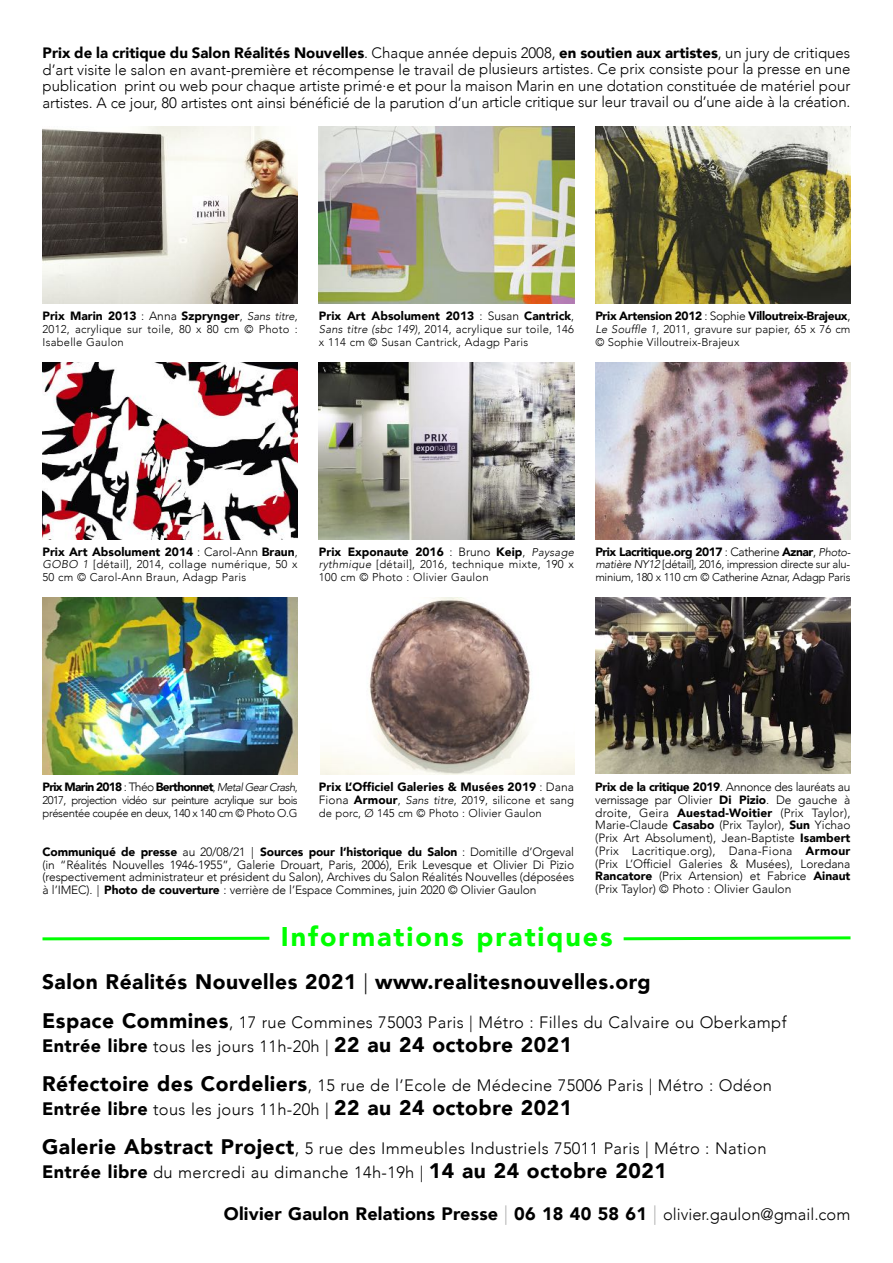
<style>
.page{position:relative;width:893px;height:1263px;background:#fff}
.page>*{position:absolute;margin:0;border:0;box-sizing:border-box;transform-origin:0 0}
.t1{font:900 27px "Avenir";letter-spacing:.07em;color:#0f0}
.t2{font:900 21px "Avenir";letter-spacing:.025em;color:#000}
.t3{font:900 18px "Avenir";letter-spacing:.01em;color:#000}
.t4{font:300 16.5px/24px "Avenir";letter-spacing:.02em;color:#000}
.t5{font:300 15px/16.5px "Avenir";letter-spacing:-.01em;color:#000;text-align:justify}
.t6{font:300 12px/12.8px "Avenir";letter-spacing:-.01em;color:#000;text-align:justify}
.t7{font:900 12px "Avenir";color:#000}
.t8{font:900 12px "Avenir";letter-spacing:-.025em;color:#000}
.t9{font:900 12px "Avenir";letter-spacing:-.06em;color:#000}
.t10{font:900 12px "Avenir";letter-spacing:-.035em;color:#000}
.t11{font:300 11.25px/12.8px "Avenir";letter-spacing:.01em;color:#000}
.t12{font:300 11.25px/12.8px "Avenir";letter-spacing:-.025em;color:#000}
.t13{font:300 11.25px/12.8px "Avenir";letter-spacing:-.05em;color:#000}
.s1{font-weight:900}
.s2{font-weight:300}
.s3{font-weight:300;font-size:11.25px}
.s4{font-weight:300;font-style:italic;font-size:11.25px}
.s5{font-style:italic}
.s6{font-size:12px}
.s7{font-weight:900;font-size:12px}
.s8{font-weight:300;font-size:10.5px}
.s9{font-weight:900;font-size:21px}
.s10{font-weight:900;font-size:18px}
.s11{font-size:18px}
.s12{font-weight:300;font-size:19.5px;color:#b3b3b3}
.s13{font-weight:300;font-size:16.5px}
</style>
<div class="page">
<img style="left:43px;top:127px;width:255px;height:177px">
<img style="left:319px;top:127px;width:255px;height:177px">
<img style="left:595px;top:127px;width:255px;height:177px">
<img style="left:319px;top:362px;width:255px;height:177px">
<img style="left:43px;top:597px;width:255px;height:177px">
<img style="left:320px;top:597px;width:254px;height:177px">
<img style="left:595px;top:362px;width:255px;height:177px">
<img style="left:595px;top:597px;width:255px;height:176px">
<svg style="left:42px;top:936px;width:228px;height:5px"></svg>
<svg style="left:623px;top:936px;width:228px;height:5px"></svg>
<img style="left:43px;top:362px;width:255px;height:177px">
<p class="t5" style="left:43px;top:45px;width:809px"><span class="s1">Prix de la critique du Salon Réalités Nouvelles</span>. Chaque année depuis 2008, <span class="s1">en soutien aux artistes</span>, un jury de critiques d’art visite le salon en avant-première et récompense le travail de plusieurs artistes. Ce prix consiste pour la presse en une publication print ou web pour chaque artiste primé·e et pour la maison Marin en une dotation constituée de matériel pour artistes. A ce jour, 80 artistes ont ainsi bénéficié de la parution d’un article critique sur leur travail ou d’une aide à la création.</p>
<p class="t7" style="left:43px;top:308px;width:257px">Prix Marin 2013 <span class="s2">: Anna</span> Szprynger<span class="s3">,</span> <span class="s4">Sans titre,</span></p>
<p class="t11" style="left:43px;top:323px;width:257px">2012, acrylique sur toile, 80 x 80 cm © Photo :<br>Isabelle Gaulon</p>
<p class="t7" style="left:319px;top:308px;width:257px">Prix Art Absolument 2013 <span class="s2">: Susan</span> Cantrick<span class="s3">,</span></p>
<p class="t11" style="left:319px;top:323px;width:257px"><span class="s5">Sans titre (sbc 149)</span>, 2014, acrylique sur toile, 146 x 114 cm © Susan Cantrick, Adagp Paris</p>
<p class="t8" style="left:595px;top:308px;width:257px">Prix Artension 2012 <span class="s2">: Sophie</span> Villoutreix-Brajeux<span class="s2">,</span></p>
<p class="t11" style="left:595px;top:323px;width:257px"><span class="s5">Le Souffle 1</span>, 2011, gravure sur papier, 65 x 76 cm © Sophie Villoutreix-Brajeux</p>
<p class="t7" style="left:43px;top:544px;width:257px">Prix Art Absolument 2014 <span class="s2">: Carol-Ann</span> Braun<span class="s3">,</span></p>
<p class="t11" style="left:43px;top:558px;width:257px"><span class="s5">GOBO 1</span> [détail], 2014, collage numérique, 50 x<br>50 cm © Carol-Ann Braun, Adagp Paris</p>
<p class="t7" style="left:319px;top:544px;width:257px">Prix Exponaute 2016 <span class="s2">: Bruno</span> Keip<span class="s3">,</span> <span class="s4">Paysage</span></p>
<p class="t11" style="left:319px;top:558px;width:257px"><span class="s5">rythmique</span> [détail], 2016, technique mixte, 190 x<br>100 cm © Photo : Olivier Gaulon</p>
<p class="t10" style="left:595px;top:544px;width:257px">Prix Lacritique.org 2017 <span class="s2">: Catherine</span> Aznar<span class="s2">,</span> <span class="s4">Photo-</span></p>
<p class="t12" style="left:595px;top:558px;width:257px"><span class="s5">matière NY12</span> [détail], 2016, impression directe sur alu&shy;minium, 180 x 110 cm © Catherine Aznar, Adagp Paris</p>
<p class="t7" style="left:319px;top:779px;width:257px">Prix L’Officiel Galeries &amp; Musées 2019 <span class="s2">: Dana</span></p>
<p class="t11" style="left:319px;top:794px;width:257px"><span class="s6">Fiona</span> <span class="s7">Armour</span>, <span class="s5">Sans titre</span>, 2019, silicone et sang de porc, Ø 145 cm © Photo : Olivier Gaulon</p>
<p class="t9" style="left:43px;top:779px;width:257px">Prix Marin 2018 <span class="s2">: Théo</span> Berthonnet<span class="s8">,</span> <span class="s4">Metal Gear Crash</span><span class="s3">,</span></p>
<p class="t13" style="left:43px;top:794px;width:257px">2017, projection vidéo sur peinture acrylique sur bois présentée coupée en deux, 140 x 140 cm © Photo O.G</p>
<p class="t6" style="left:595px;top:781px;width:257px"><span class="s1">Prix de la critique 2019</span>. Annonce des lauréats au vernissage par Olivier <span class="s1">Di Pizio</span>. De gauche à droite, Geira <span class="s1">Auestad-Woitier</span> (Prix Taylor), Marie-Claude <span class="s1">Casabo</span> (Prix Taylor), <span class="s1">Sun</span> Yichao (Prix Art Absolument), Jean-Baptiste <span class="s1">Isambert </span>(Prix Lacritique.org), Dana-Fiona <span class="s1">Armour </span>(Prix L’Officiel Galeries &amp; Musées), Loredana <span class="s1">Rancatore</span> (Prix Artension) et Fabrice <span class="s1">Ainaut </span>(Prix Taylor) © Photo : Olivier Gaulon</p>
<h1 class="t1" style="left:281px;top:919px;width:333px">Informations pratiques</h1>
<p class="t6" style="left:43px;top:846px;width:533px"><span class="s1">Communiqué de presse</span> au 20/08/21 | <span class="s1">Sources pour l’historique du Salon</span> : Domitille d’Orgeval (in “Réalités Nouvelles 1946-1955”, Galerie Drouart, Paris, 2006), Erik Levesque et Olivier Di Pizio (respectivement administrateur et président du Salon), Archives du Salon Réalités Nouvelles (déposées à l’IMEC). | <span class="s1">Photo de couverture</span> : verrière de l’Espace Commines, juin 2020 © Olivier Gaulon</p>
<h2 class="t2" style="left:42px;top:968px;width:610px">Salon Réalités Nouvelles 2021 <span class="s2">|</span> www.realitesnouvelles.org</h2>
<h3 class="t4" style="left:42px;top:1011px;width:746px"><span class="s9">Espace Commines</span>, 17 rue Commines 75003 Paris | Métro : Filles du Calvaire ou Oberkampf<br><span class="s10">Entrée libre</span> tous les jours 11h-20h | <span class="s9">22 au 24 octobre 2021</span></h3>
<h3 class="t4" style="left:42px;top:1074px;width:731px"><span class="s9">Réfectoire des Cordeliers</span>, 15 rue de l’Ecole de Médecine 75006 Paris | Métro : Odéon<br><span class="s10">Entrée libre</span> tous les jours 11h-20h | <span class="s9">22 au 24 octobre 2021</span></h3>
<h3 class="t4" style="left:42px;top:1137px;width:726px"><span class="s9">Galerie Abstract Project</span><span class="s11">,</span> 5 rue des Immeubles Industriels 75011 Paris | Métro : Nation<br><span class="s10">Entrée libre</span> du mercredi au dimanche 14h-19h | <span class="s9">14 au 24 octobre 2021</span></h3>
<h3 class="t3" style="left:224px;top:1201px;width:628px">Olivier Gaulon Relations Presse <span class="s12">|</span> 06 18 40 58 61 <span class="s12">|</span> <span class="s13">olivier.gaulon@gmail.com</span></h3>
</div>
